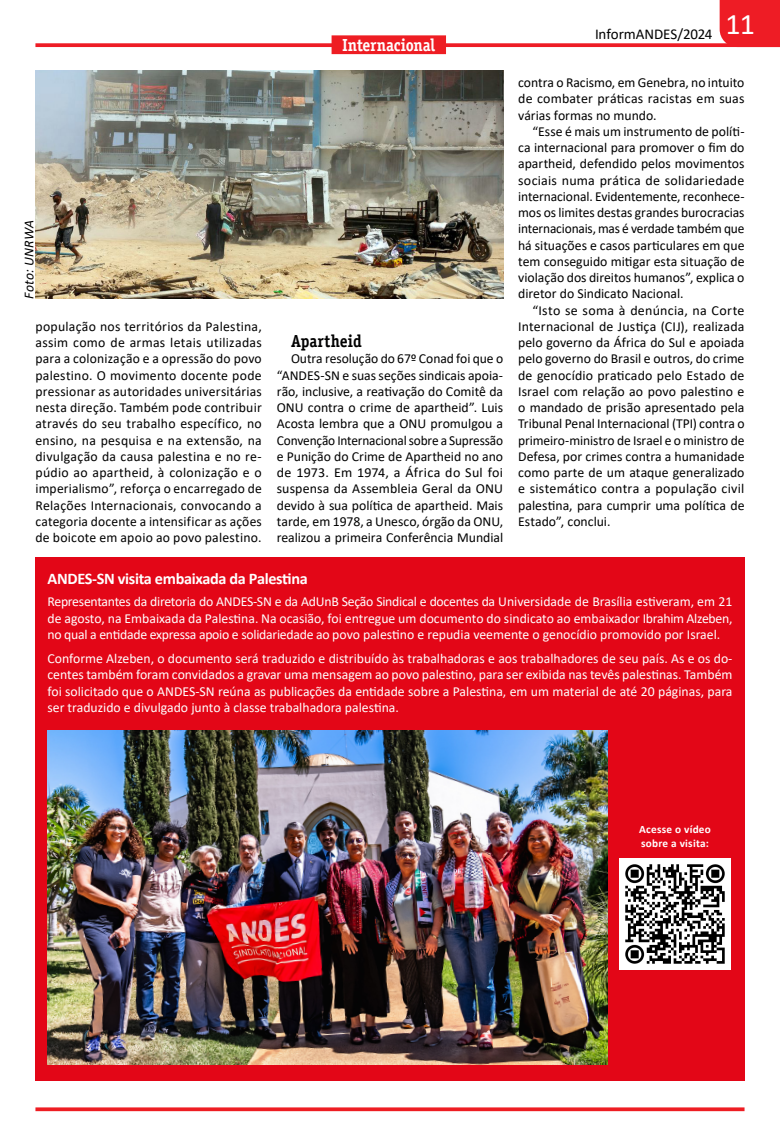
<style>
.page{position:relative;width:780px;height:1134px;background:#fff}
.page>*{position:absolute;margin:0;border:0;box-sizing:border-box;transform-origin:0 0}
.t1{font:30px "Calibri";color:#fff}
.EDITORIA{font:700 17.5px "Officina Serif Std";letter-spacing:-.01em;color:#fff;scale:.9 1}
.MATERIA{font:700 17.5px "Officina Serif Std";color:#000001;scale:.9 1}
.t2{font:700 16.25px "Calibri";letter-spacing:-.02em;color:#fff}
.t3{font:15px "Calibri";letter-spacing:-.01em;color:#000001}
.MATERIA-2{font:13.75px/16.2px "Calibri";color:#000001;text-align:justify}
.t4{font:13.75px/16.5px "Calibri";color:#fff;text-align:justify}
.MATERIA-3{font:italic 13.75px "Calibri";letter-spacing:.015em;color:#000001}
.t5{font:700 11.25px "Calibri";letter-spacing:.02em;color:#fff}
</style>
<div class="page">
<svg style="left:35px;top:1107px;width:709px;height:4px;background:#ef343a"></svg>
<div style="left:719px;top:0;width:61px;height:43px;background:#ee1c25"></div>
<svg style="left:35px;top:43px;width:745px;height:4px;background:#ee2b33"></svg>
<div style="left:331px;top:35px;width:115px;height:19px;background:#ee1d23"></div>
<img style="left:35px;top:71px;width:468px;height:228px">
<div style="left:35px;top:558px;width:709px;height:523px;background:#e30617"></div>
<img style="left:47px;top:730px;width:560px;height:334px">
<img style="left:619px;top:859px;width:111px;height:110px">
<p class="EDITORIA" style="left:342px;top:34px;width:105px">Internacional</p>
<p class="MATERIA-3" style="left:19px;top:299px;width:80px;rotate:-90deg">Foto: UNRWA</p>
<p class="MATERIA-2" style="left:35px;top:318px;width:228px">população nos territórios da Palestina, assim como de armas letais utilizadas para a colonização e a opressão do povo palestino. O movimento docente pode pressionar as autoridades universitárias nesta direção. Também pode contribuir através do seu trabalho específico, no ensino, na pesquisa e na extensão, na divulgação da causa palestina e no re&shy;púdio ao apartheid, à colonização e o imperialismo”, reforça o encarregado de Relações Internacionais, convocando a categoria docente a intensificar as ações de boicote em apoio ao povo palestino.</p>
<p class="MATERIA" style="left:291px;top:330px;width:80px">Apartheid</p>
<p class="MATERIA-2" style="left:277px;top:350px;width:228px;text-indent:14px">Outra resolução do 67º Conad foi que o “ANDES-SN e suas seções sindicais apoia&shy;rão, inclusive, a reativação do Comitê da ONU contra o crime de apartheid”. Luis Acosta lembra que a ONU promulgou a Convenção Internacional sobre a Supressão e Punição do Crime de Apartheid no ano de 1973. Em 1974, a África do Sul foi suspensa da Assembleia Geral da ONU devido à sua política de apartheid. Mais tarde, em 1978, a Unesco, órgão da ONU, realizou a primeira Conferência Mundial</p>
<p class="t3" style="left:595px;top:24px;width:119px">InformANDES/2024</p>
<p class="t1" style="left:725px;top:4px;width:31px">11</p>
<p class="MATERIA-2" style="left:518px;top:74px;width:228px">contra o Racismo, em Genebra, no intuito de combater práticas racistas em suas várias formas no mundo.</p>
<p class="MATERIA-2" style="left:518px;top:123px;width:228px;text-indent:14px">“Esse é mais um instrumento de políti&shy;ca internacional para promover o fim do apartheid, defendido pelos movimentos sociais numa prática de solidariedade internacional. Evidentemente, reconhece&shy;mos os limites destas grandes burocracias internacionais, mas é verdade também que há situações e casos particulares em que tem conseguido mitigar esta situação de violação dos direitos humanos”, explica o diretor do Sindicato Nacional.</p>
<p class="MATERIA-2" style="left:518px;top:302px;width:228px;text-indent:14px">“Isto se soma à denúncia, na Corte Internacional de Justiça (CIJ), realizada pelo governo da África do Sul e apoiada pelo governo do Brasil e outros, do crime de genocídio praticado pelo Estado de Israel com relação ao povo palestino e o mandado de prisão apresentado pela Tribunal Penal Internacional (TPI) contra o primeiro-ministro de Israel e o ministro de Defesa, por crimes contra a humanidade como parte de um ataque generalizado e sistemático contra a população civil palestina, para cumprir uma política de Estado”, conclui.</p>
<p class="t2" style="left:47px;top:567px;width:262px">ANDES-SN visita embaixada da Palestina</p>
<p class="t4" style="left:47px;top:593px;width:686px">Representantes da diretoria do ANDES-SN e da AdUnB Seção Sindical e docentes da Universidade de Brasília estiveram, em 21 de agosto, na Embaixada da Palestina. Na ocasião, foi entregue um documento do sindicato ao embaixador Ibrahim Alzeben, no qual a entidade expressa apoio e solidariedade ao povo palestino e repudia veemente o genocídio promovido por Israel.</p>
<p class="t4" style="left:47px;top:649px;width:686px">Conforme Alzeben, o documento será traduzido e distribuído às trabalhadoras e aos trabalhadores de seu país. As e os do&shy;centes também foram convidados a gravar uma mensagem ao povo palestino, para ser exibida nas tevês palestinas. Também foi solicitado que o ANDES-SN reúna as publicações da entidade sobre a Palestina, em um material de até 20 páginas, para ser traduzido e divulgado junto à classe trabalhadora palestina.</p>
<p class="t5" style="left:639px;top:822px;width:73px">Acesse o vídeo</p>
<p class="t5" style="left:641px;top:835px;width:69px">sobre a visita:</p>
</div>
